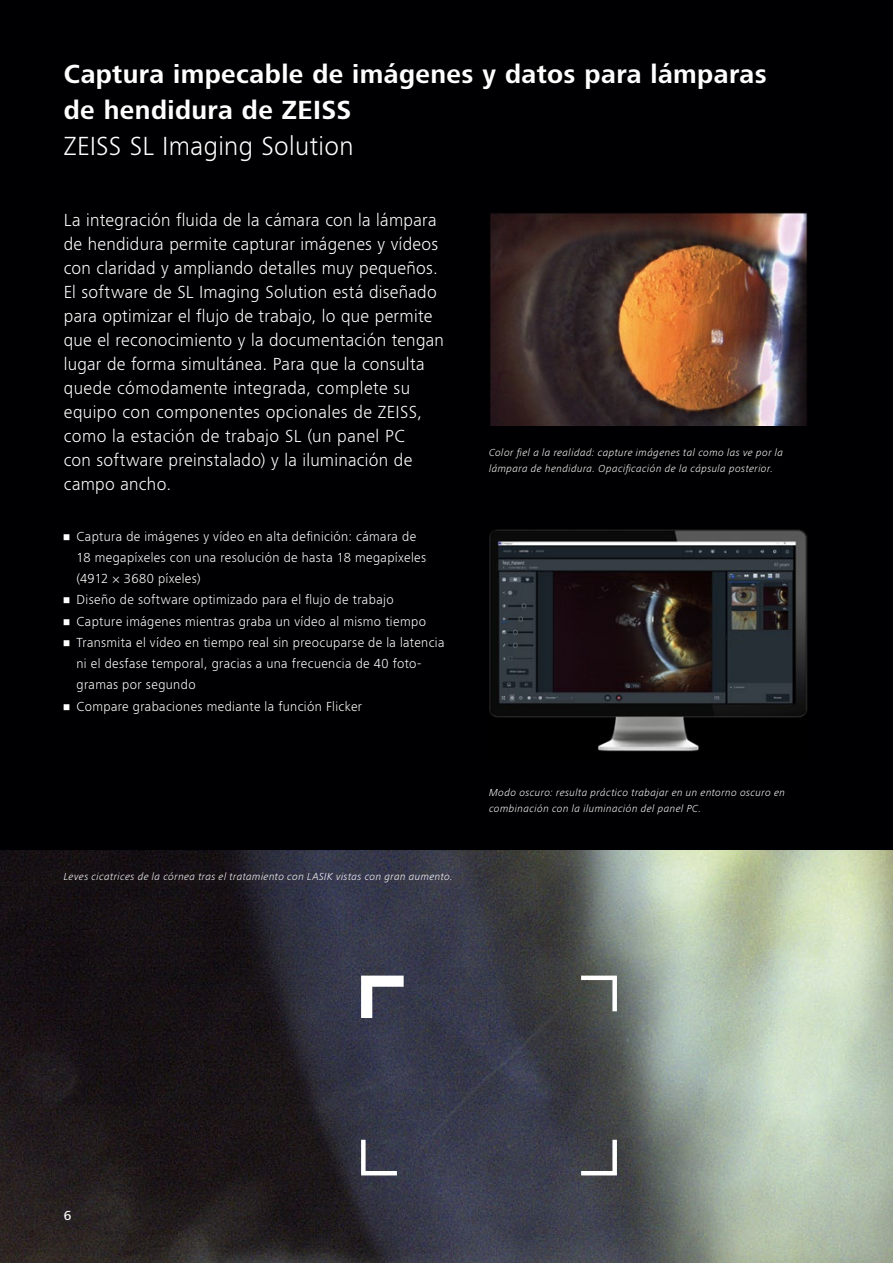
<style>
.page{position:relative;width:893px;height:1263px;background:#000002}
.page>*{position:absolute;margin:0;border:0;box-sizing:border-box;transform-origin:0 0}
.t1{font:700 27px/36px "ZEISS Frutiger Next W1 G";letter-spacing:.015em;color:#fff}
.t2{font:300 27px "ZEISS Frutiger Next W1 G";letter-spacing:.015em;color:#fff}
.t3{font:300 18px/24px "ZEISS Frutiger Next W1 G";letter-spacing:.015em;color:#fff}
.t4{font:300 13.5px/21.1px "ZEISS Frutiger Next W1 G";letter-spacing:.03em;color:#fff}
.t5{font:500 13.5px "ZEISS Frutiger Next W1 G";color:#fff}
.t6{font:italic 300 10.5px/16.5px "ZEISS Frutiger Next W1 G";letter-spacing:.04em;color:#fff}
</style>
<div class="page">
<img style="left:0;top:850px;width:893px;height:413px">
<img style="left:489px;top:529px;width:319px;height:223px">
<img style="left:490px;top:213px;width:318px;height:212px">
<svg style="left:361px;top:975px;width:43px;height:43px;background:#90919b"></svg>
<svg style="left:361px;top:1140px;width:36px;height:35px"></svg>
<svg style="left:581px;top:975px;width:36px;height:36px"></svg>
<svg style="left:581px;top:1140px;width:36px;height:35px"></svg>
<h1 class="t1" style="left:64px;top:55px;width:704px">Captura impecable de imágenes y datos para lámparas de hendidura de ZEISS</h1>
<h1 class="t2" style="left:64px;top:128px;width:291px">ZEISS SL Imaging Solution</h1>
<p class="t3" style="left:64px;top:207px;width:382px">La integración fluida de la cámara con la lámpara de hendidura permite capturar imágenes y vídeos con claridad y ampliando detalles muy pequeños.<br>El software de SL Imaging Solution está diseñado para optimizar el flujo de trabajo, lo que permite que el reconocimiento y la documentación tengan lugar de forma simultánea. Para que la consulta quede cómodamente integrada, complete su equipo con componentes opcionales de ZEISS, como la estación de trabajo SL (un panel PC<br>con software preinstalado) y la iluminación de campo ancho.</p>
<p class="t4" style="left:77px;top:525px;width:351px;text-indent:-13px">• Captura de imágenes y vídeo en alta definición: cámara de<br>18 megapíxeles con una resolución de hasta 18 megapíxeles (4912 × 3680 píxeles)</p>
<p class="t4" style="left:64px;top:589px;width:331px">• Diseño de software optimizado para el flujo de trabajo</p>
<p class="t4" style="left:64px;top:610px;width:364px">• Capture imágenes mientras graba un vídeo al mismo tiempo</p>
<p class="t4" style="left:77px;top:631px;width:370px;text-indent:-13px">• Transmita el vídeo en tiempo real sin preocuparse de la latencia ni el desfase temporal, gracias a una frecuencia de 40 foto&shy;gramas por segundo</p>
<p class="t4" style="left:64px;top:695px;width:300px">• Compare grabaciones mediante la función Flicker</p>
<p class="t6" style="left:64px;top:868px;width:391px">Leves cicatrices de la córnea tras el tratamiento con LASIK vistas con gran aumento.</p>
<p class="t6" style="left:489px;top:444px;width:296px">Color fiel a la realidad: capture imágenes tal como las ve por la lámpara de hendidura. Opacificación de la cápsula posterior.</p>
<p class="t6" style="left:489px;top:783px;width:297px">Modo oscuro: resulta práctico trabajar en un entorno oscuro en combinación con la iluminación del panel PC.</p>
<p class="t5" style="left:64px;top:1206px;width:9px">6</p>
</div>
